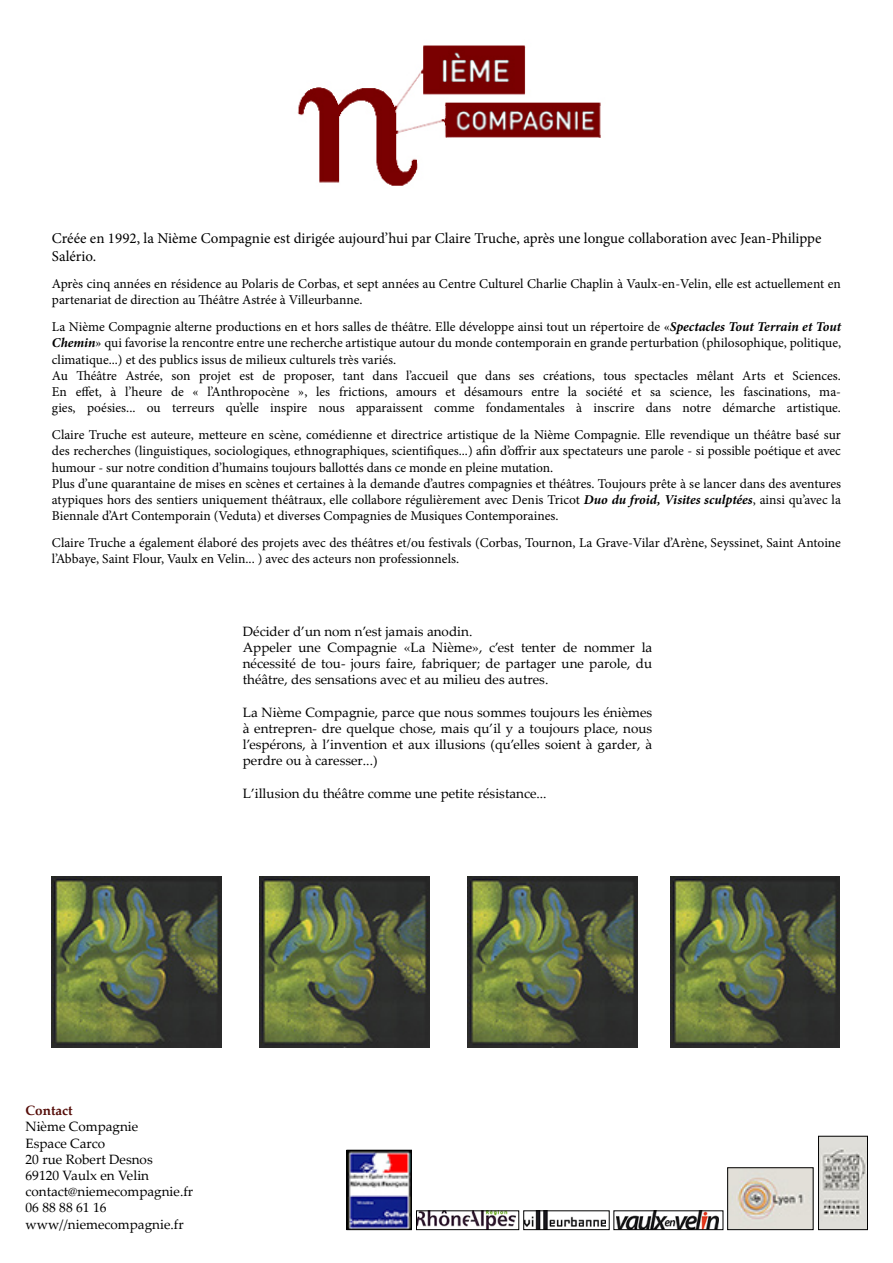
<style>
.page{position:relative;width:893px;height:1263px;background:#fff}
.page>*{position:absolute;margin:0;border:0;box-sizing:border-box;transform-origin:0 0}
.t1{font:15px/18px "Minion Pro";color:#000}
.t2{font:13.5px/16.2px "Minion Pro";letter-spacing:-.005em;color:#000;text-align:justify}
.t3{font:13.5px/16.2px "Palatino Linotype";color:#000;text-align:justify}
.t4{font:700 13.5px "Palatino Linotype";color:#550d09}
.s1{font-weight:700;font-style:italic}
</style>
<div class="page">
<img style="left:297px;top:45px;width:304px;height:141px">
<img style="left:349px;top:1152px;width:61px;height:76px">
<div style="left:347px;top:1150px;width:65px;height:80px;border:1px solid #000"></div>
<img style="left:525px;top:1212px;width:81px;height:16px">
<div style="left:523px;top:1210px;width:86px;height:20px;border:1px solid #000"></div>
<img style="left:616px;top:1212px;width:102px;height:16px">
<div style="left:614px;top:1210px;width:109px;height:20px;border:1px solid #000"></div>
<img style="left:418px;top:1212px;width:97px;height:16px">
<div style="left:416px;top:1210px;width:103px;height:20px;border:1px solid #000"></div>
<img style="left:820px;top:1138px;width:46px;height:90px">
<div style="left:818px;top:1136px;width:50px;height:94px;border:1px solid #000"></div>
<img style="left:729px;top:1169px;width:82px;height:59px">
<div style="left:727px;top:1167px;width:86px;height:63px;border:1px solid #000"></div>
<img style="left:52px;top:876px;width:169px;height:171px">
<img style="left:468px;top:876px;width:169px;height:171px">
<img style="left:260px;top:876px;width:169px;height:171px">
<img style="left:670px;top:876px;width:169px;height:171px">
<p class="t1" style="left:52px;top:229px;width:771px">Créée en 1992, la Nième Compagnie est dirigée aujourd’hui par Claire Truche, après une longue collaboration avec Jean-Philippe<br>Salério.</p>
<p class="t2" style="left:52px;top:276px;width:790px">Après cinq années en résidence au Polaris de Corbas, et sept années au Centre Culturel Charlie Chaplin à Vaulx-en-Velin, elle est actuellement en partenariat de direction au Théâtre Astrée à Villeurbanne.</p>
<p class="t2" style="left:52px;top:319px;width:791px">La Nième Compagnie alterne productions en et hors salles de théâtre. Elle développe ainsi tout un répertoire de «<span class="s1">Spectacles Tout Terrain et Tout Chemin</span>» qui favorise la rencontre entre une recherche artistique autour du monde contemporain en grande perturbation (philosophique, politique, climatique...) et des publics issus de milieux culturels très variés.</p>
<p class="t2" style="left:52px;top:367px;width:791px">Au Théâtre Astrée, son projet est de proposer, tant dans l’accueil que dans ses créations, tous spectacles mêlant Arts et Sciences.<br>En effet, à l’heure de « l’Anthropocène », les frictions, amours et désamours entre la société et sa science, les fascinations, ma&shy;gies, poésies... ou terreurs qu’elle inspire nous apparaissent comme fondamentales à inscrire dans notre démarche artistique.</p>
<p class="t2" style="left:52px;top:427px;width:790px">Claire Truche est auteure, metteure en scène, comédienne et directrice artistique de la Nième Compagnie. Elle revendique un théâtre basé sur des recherches (linguistiques, sociologiques, ethnographiques, scientifiques...) afin d’offrir aux spectateurs une parole - si possible poétique et avec humour - sur notre condition d’humains toujours ballottés dans ce monde en pleine mutation.</p>
<p class="t2" style="left:52px;top:475px;width:791px">Plus d’une quarantaine de mises en scènes et certaines à la demande d’autres compagnies et théâtres. Toujours prête à se lancer dans des aventures atypiques hors des sentiers uniquement théâtraux, elle collabore régulièrement avec Denis Tricot <span class="s1">Duo du froid, Visites sculptées</span>, ainsi qu’avec la Biennale d’Art Contemporain (Veduta) et diverses Compagnies de Musiques Contemporaines.</p>
<p class="t2" style="left:52px;top:535px;width:791px">Claire Truche a également élaboré des projets avec des théâtres et/ou festivals (Corbas, Tournon, La Grave-Vilar d’Arène, Seyssinet, Saint Antoine l’Abbaye, Saint Flour, Vaulx en Velin... ) avec des acteurs non professionnels.</p>
<p class="t3" style="left:243px;top:623px;width:231px">Décider d’un nom n’est jamais anodin.</p>
<p class="t3" style="left:243px;top:639px;width:411px">Appeler une Compagnie «La Nième», c’est tenter de nommer la nécessité de tou- jours faire, fabriquer; de partager une parole, du théâtre, des sensations avec et au milieu des autres.</p>
<p class="t3" style="left:243px;top:704px;width:411px">La Nième Compagnie, parce que nous sommes toujours les énièmes à entrepren- dre quelque chose, mais qu’il y a toujours place, nous l’espérons, à l’invention et aux illusions (qu’elles soient à garder, à perdre ou à caresser...)</p>
<p class="t3" style="left:243px;top:785px;width:305px">L’illusion du théâtre comme une petite résistance...</p>
<p class="t4" style="left:26px;top:1101px;width:49px">Contact</p>
<p class="t3" style="left:26px;top:1118px;width:114px">Nième Compagnie</p>
<p class="t3" style="left:26px;top:1134px;width:81px">Espace Carco</p>
<p class="t3" style="left:26px;top:1150px;width:129px">20 rue Robert Desnos</p>
<p class="t3" style="left:26px;top:1167px;width:125px">69120 Vaulx en Velin</p>
<p class="t3" style="left:26px;top:1183px;width:169px">contact@niemecompagnie.fr</p>
<p class="t3" style="left:26px;top:1199px;width:82px">06 88 88 61 16</p>
<p class="t3" style="left:26px;top:1215px;width:160px">www//niemecompagnie.fr</p>
</div>
